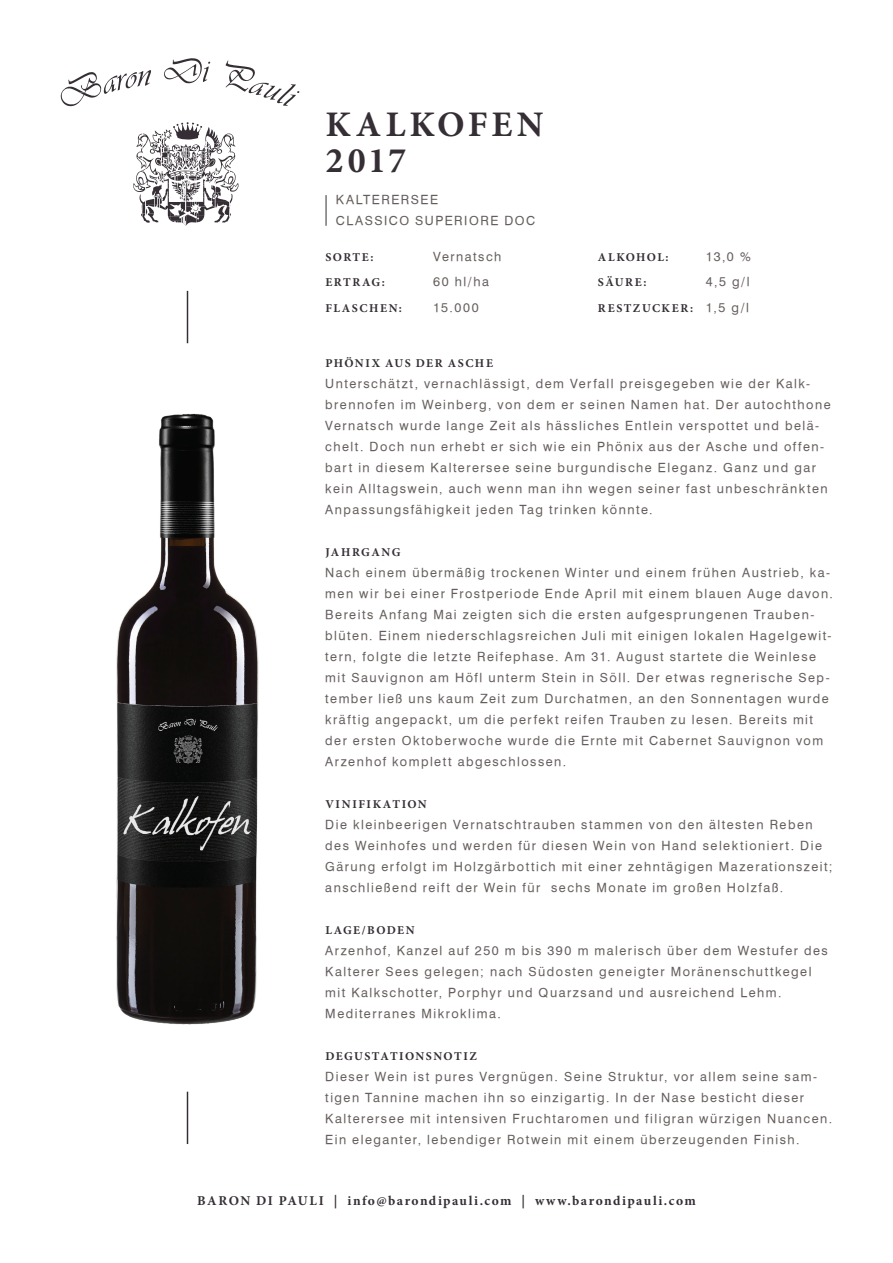
<style>
.page{position:relative;width:893px;height:1263px;background:#fff}
.page>*{position:absolute;margin:0;border:0;box-sizing:border-box;transform-origin:0 0}
.t1{font:700 36px/36px "Minion Pro";letter-spacing:.11em;color:#352f35}
.t2{font:700 13.5px "Minion Pro";letter-spacing:.105em;color:#352f35}
.t3{font:12.75px/21px "Geneva";letter-spacing:.115em;color:#655e5c}
.t4{font:700 12px "Minion Pro";letter-spacing:.125em;color:#352f35}
.t5{font:700 12px "Minion Pro";letter-spacing:.105em;color:#352f35}
.s1{font-family:"Geneva";font-weight:400;font-size:12.75px;color:#655e5c}
</style>
<div class="page">
<svg style="left:133px;top:122px;width:105px;height:103px"></svg>
<svg style="left:60px;top:70px;width:91px;height:36px"></svg>
<svg style="left:164px;top:58px;width:46px;height:25px"></svg>
<svg style="left:226px;top:61px;width:73px;height:45px"></svg>
<hr style="left:187px;top:291px;width:1px;height:52px;background:#352f35">
<hr style="left:187px;top:1092px;width:1px;height:52px;background:#352f35">
<hr style="left:326px;top:195px;width:1px;height:31px;background:#352f35">
<img style="left:116px;top:413px;width:143px;height:611px">
<h1 class="t1" style="left:325px;top:106px;width:219px">KALKOFEN<br>2017</h1>
<p class="t3" style="left:336px;top:189px;width:201px">KALTERERSEE<br>CLASSICO SUPERIORE DOC</p>
<p class="t4" style="left:325px;top:249px;width:50px">SORTE:</p>
<p class="t3" style="left:433px;top:246px;width:70px">Vernatsch</p>
<p class="t4" style="left:325px;top:274px;width:61px">ERTRAG:</p>
<p class="t3" style="left:433px;top:271px;width:57px">60 hl/ha</p>
<p class="t4" style="left:325px;top:300px;width:78px">FLASCHEN:</p>
<p class="t3" style="left:433px;top:297px;width:47px">15.000</p>
<p class="t5" style="left:598px;top:249px;width:72px">ALKOHOL:</p>
<p class="t3" style="left:706px;top:246px;width:46px">13,0 %</p>
<p class="t4" style="left:598px;top:274px;width:50px">SÄURE:</p>
<p class="t3" style="left:706px;top:271px;width:45px">4,5 g/l</p>
<p class="t4" style="left:598px;top:300px;width:153px">RESTZUCKER: <span class="s1">1,5 g/l</span></p>
<p class="t4" style="left:325px;top:355px;width:169px">PHÖNIX AUS DER ASCHE</p>
<p class="t3" style="left:325px;top:373px;width:507px">Unterschätzt, vernachlässigt, dem Verfall preisgegeben wie der Kalk&shy;brennofen im Weinberg, von dem er seinen Namen hat. Der autochthone Vernatsch wurde lange Zeit als hässliches Entlein verspottet und belä&shy;chelt. Doch nun erhebt er sich wie ein Phönix aus der Asche und offen&shy;bart in diesem Kalterersee seine burgundische Eleganz. Ganz und gar kein Alltagswein, auch wenn man ihn wegen seiner fast unbeschränkten Anpassungsfähigkeit jeden Tag trinken könnte.</p>
<p class="t4" style="left:325px;top:544px;width:77px">JAHRGANG</p>
<p class="t3" style="left:325px;top:562px;width:509px">Nach einem übermäßig trockenen Winter und einem frühen Austrieb, ka&shy;men wir bei einer Frostperiode Ende April mit einem blauen Auge davon.<br>Bereits Anfang Mai zeigten sich die ersten aufgesprungenen Trauben&shy;blüten. Einem niederschlagsreichen Juli mit einigen lokalen Hagelgewit&shy;tern, folgte die letzte Reifephase. Am 31. August startete die Weinlese mit Sauvignon am Höfl unterm Stein in Söll. Der etwas regnerische Sep&shy;tember ließ uns kaum Zeit zum Durchatmen, an den Sonnentagen wurde kräftig angepackt, um die perfekt reifen Trauben zu lesen. Bereits mit der ersten Oktoberwoche wurde die Ernte mit Cabernet Sauvignon vom Arzenhof komplett abgeschlossen.</p>
<p class="t4" style="left:325px;top:796px;width:103px">VINIFIKATION</p>
<p class="t3" style="left:325px;top:814px;width:509px">Die kleinbeerigen Vernatschtrauben stammen von den ältesten Reben des Weinhofes und werden für diesen Wein von Hand selektioniert. Die Gärung erfolgt im Holzgärbottich mit einer zehntägigen Mazerationszeit; anschließend reift der Wein für sechs Monate im großen Holzfaß.</p>
<p class="t4" style="left:325px;top:922px;width:91px">LAGE/BODEN</p>
<p class="t3" style="left:325px;top:940px;width:504px">Arzenhof, Kanzel auf 250 m bis 390 m malerisch über dem Westufer des Kalterer Sees gelegen; nach Südosten geneigter Moränenschuttkegel mit Kalkschotter, Porphyr und Quarzsand und ausreichend Lehm.<br>Mediterranes Mikroklima.</p>
<p class="t4" style="left:325px;top:1048px;width:153px">DEGUSTATIONSNOTIZ</p>
<p class="t3" style="left:325px;top:1066px;width:508px">Dieser Wein ist pures Vergnügen. Seine Struktur, vor allem seine sam&shy;tigen Tannine machen ihn so einzigartig. In der Nase besticht dieser Kalterersee mit intensiven Fruchtaromen und filigran würzigen Nuancen.<br>Ein eleganter, lebendiger Rotwein mit einem überzeugenden Finish.</p>
<p class="t2" style="left:197px;top:1191px;width:500px">BARON DI PAULI | info@barondipauli.com | www.barondipauli.com</p>
</div>
